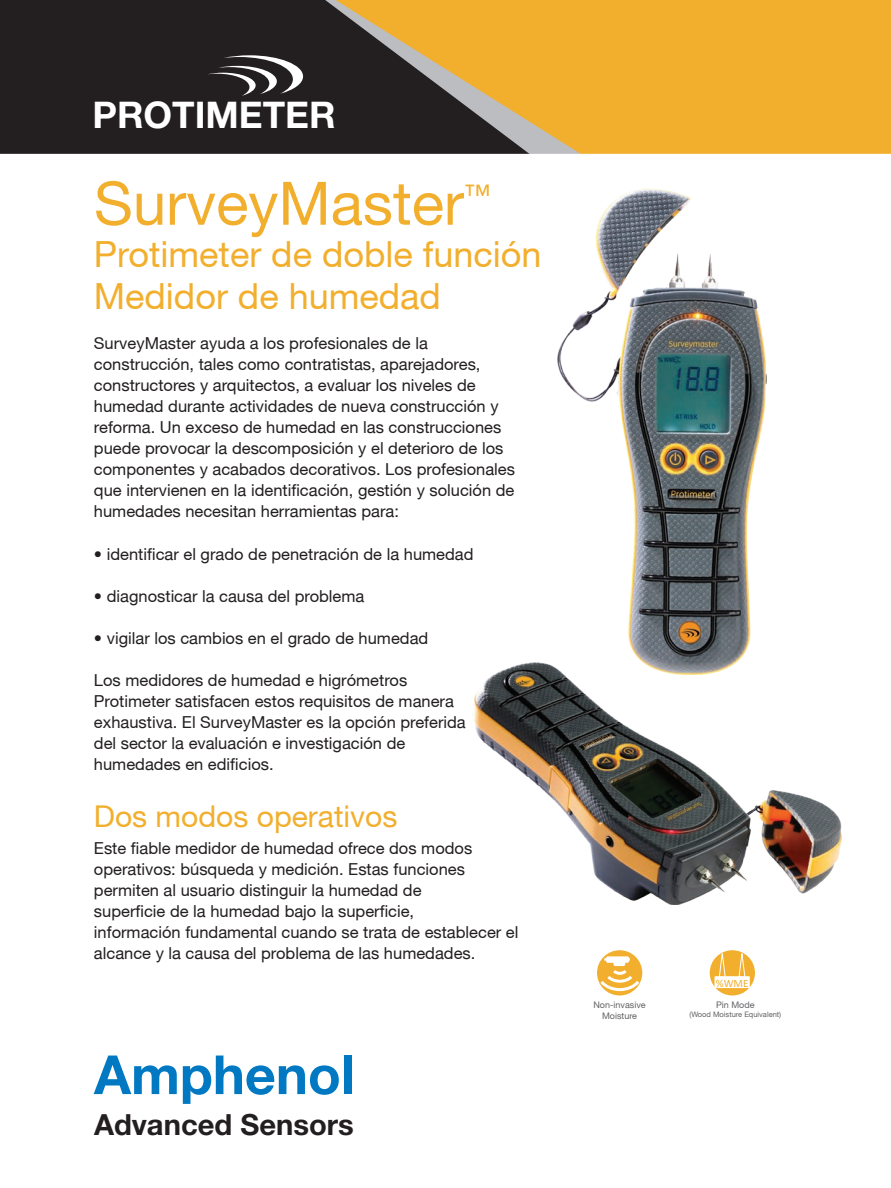
<style>
.page{position:relative;width:891px;height:1188px;background:#fff}
.page>*{position:absolute;margin:0;border:0;box-sizing:border-box;transform-origin:0 0}
.t1{font:60px "Helvetica Neue";color:#f2af2e}
.t2{font:700 54px "Helvetica Neue LT Std";color:#0079c2}
.t3{font:700 36.75px "Helvetica Neue LT Std";color:#fff}
.t4{font:36px/42px "Helvetica Neue";color:#f2af2e}
.t5{font:30px "Helvetica Neue";color:#f2af2e}
.t6{font:700 29.1px "Helvetica Neue LT Std";color:#231f20}
.t7{font:27px "Helvetica Neue";color:#f2af2e}
.t8{font:16.5px/21px "Helvetica Neue";color:#231f20}
.t9{font:11.1px "Calibri";color:#f2af2e}
.t10{font:9px/10.8px "Helvetica Neue";color:#636366;text-align:center}
.t11{font:7.5px "Helvetica Neue";color:#636366}
</style>
<div class="page">
<div style="left:0;top:0;width:891px;height:155px;background:#231f20"></div>
<svg style="left:336px;top:0;width:555px;height:154px;fill:#f2af2e"></svg>
<hr style="left:0;top:154px;width:891px;height:2px;background:#fff">
<svg style="left:208px;top:55px;width:95px;height:41px"></svg>
<img style="left:557px;top:188px;width:210px;height:475px">
<img style="left:473px;top:663px;width:368px;height:241px">
<svg style="left:596px;top:949px;width:47px;height:47px"></svg>
<div style="left:595px;top:948px;width:49px;height:49px;border:2px solid #fff;border-radius:50%"></div>
<svg style="left:597px;top:956px;width:45px;height:37px"></svg>
<hr style="left:604px;top:958px;width:26px;height:3px;background:#fff">
<svg style="left:709px;top:949px;width:47px;height:47px"></svg>
<div style="left:708px;top:948px;width:49px;height:49px;border:2px solid #fff;border-radius:50%"></div>
<div style="left:715px;top:976px;width:35px;height:12px;background:#fff"></div>
<svg style="left:718px;top:952px;width:28px;height:25px"></svg>
<h3 class="t3" style="left:92px;top:92px;width:245px">PROTIMETER</h3>
<h1 class="t1" style="left:94px;top:168px;width:372px">SurveyMaster</h1>
<h3 class="t7" style="left:464px;top:178px;width:28px">™</h3>
<h3 class="t4" style="left:94px;top:232px;width:449px">Protimeter de doble función<br>Medidor de humedad</h3>
<p class="t8" style="left:94px;top:333px;width:423px">SurveyMaster ayuda a los profesionales de la construcción, tales como contratistas, aparejadores, constructores y arquitectos, a evaluar los niveles de humedad durante actividades de nueva construcción y reforma. Un exceso de humedad en las construcciones puede provocar la descomposición y el deterioro de los componentes y acabados decorativos. Los profesionales que intervienen en la identificación, gestión y solución de humedades necesitan herramientas para:</p>
<p class="t8" style="left:94px;top:543px;width:381px">• identificar el grado de penetración de la humedad</p>
<p class="t8" style="left:94px;top:585px;width:272px">• diagnosticar la causa del problema</p>
<p class="t8" style="left:94px;top:627px;width:336px">• vigilar los cambios en el grado de humedad</p>
<p class="t8" style="left:94px;top:670px;width:373px">Los medidores de humedad e higrómetros Protimeter satisfacen estos requisitos de manera exhaustiva. El SurveyMaster es la opción preferida del sector la evaluación e investigación de humedades en edificios.</p>
<h3 class="t5" style="left:94px;top:798px;width:305px">Dos modos operativos</h3>
<p class="t8" style="left:94px;top:838px;width:426px">Este fiable medidor de humedad ofrece dos modos operativos: búsqueda y medición. Estas funciones permiten al usuario distinguir la humedad de<br>superficie de la humedad bajo la superficie,<br>información fundamental cuando se trata de establecer el alcance y la causa del problema de las humedades.</p>
<h2 class="t2" style="left:94px;top:1041px;width:262px">Amphenol</h2>
<h3 class="t6" style="left:94px;top:1107px;width:261px">Advanced Sensors</h3>
<p class="t9" style="left:716px;top:976px;width:34px">%WME</p>
<p class="t10" style="left:593px;top:999px;width:54px">Non-invasive<br>Moisture</p>
<p class="t10" style="left:716px;top:999px;width:40px">Pin Mode</p>
<p class="t11" style="left:690px;top:1010px;width:93px">(Wood Moisture Equivalent)</p>
</div>
